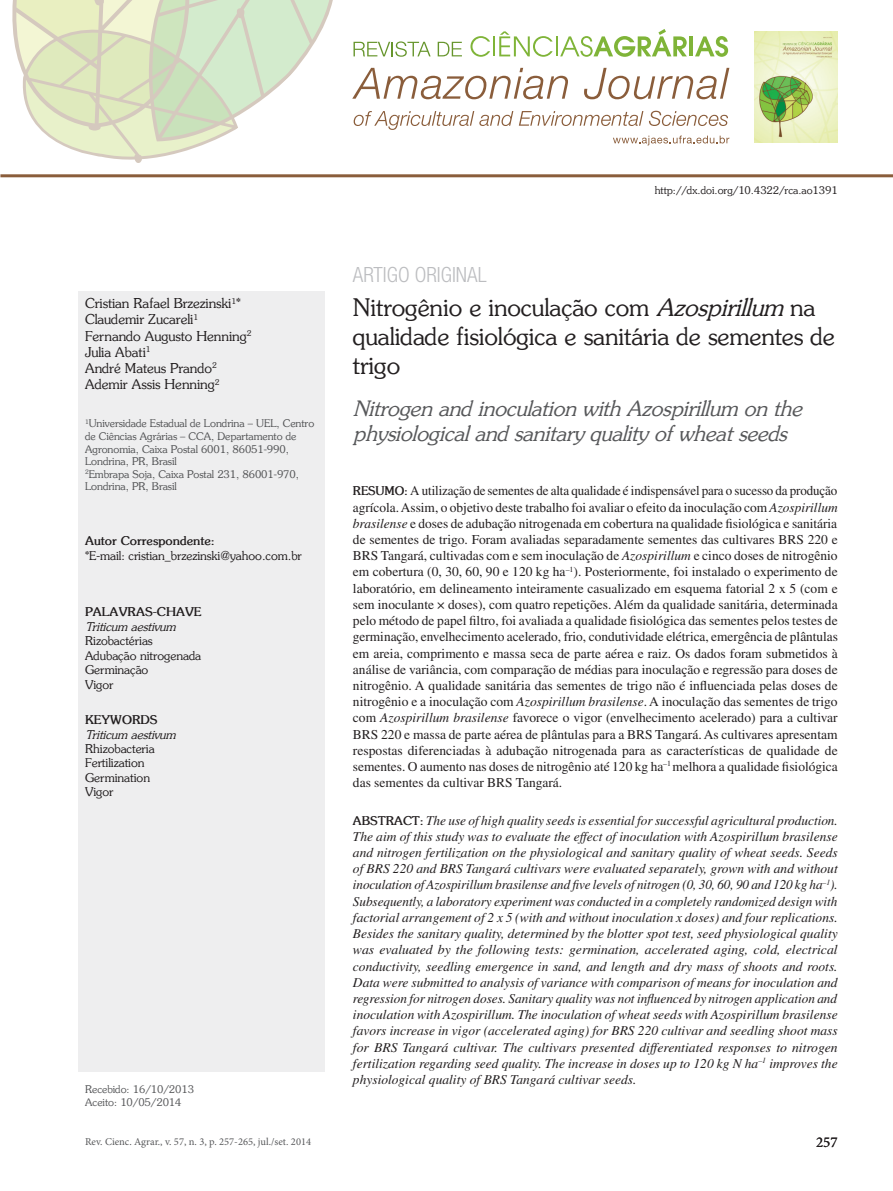
<style>
.page{position:relative;width:893px;height:1191px;background:#fff}
.page>*{position:absolute;margin:0;border:0;box-sizing:border-box;transform-origin:0 0}
.Título___1o_idioma{font:24px/28.8px "Souvenir";color:#231f20}
.Título___2o_idioma{font:italic 21px/25.2px "Souvenir";color:#57585a}
.t1{font:300 condensed 21px "Helvetica Neue";color:#bcbdc0}
.Numeração{font:15px "Minion Pro";color:#231f20}
.Resumo{font:13.5px/16.2px "Times";color:#231f20;text-align:justify;scale:.96 1}
.Abstract{font:italic 13.5px/16.2px "Times";color:#231f20;text-align:justify}
.t2{font:13.5px/16.2px "Souvenir";color:#231f20}
.t3{font:12px/14.4px "Souvenir";color:#231f20}
.t4{font:700 12px "Souvenir";color:#231f20}
.t5{font:italic 12px "Souvenir";color:#231f20}
.Recebido___Aceito{font:10.5px/12.6px "Souvenir";color:#57585a}
.Rodapé{font:10.5px "Minion Pro";color:#57585a}
.t6{font:10.5px "Souvenir";color:#231f20}
.s1{font-style:italic}
.s2{font-family:"Souvenir";font-weight:700;font-size:12px}
.s3{font-family:"Souvenir";font-weight:700;font-style:normal;font-size:12px}
</style>
<div class="page">
<div style="left:79px;top:291px;width:246px;height:780px;background:#eeeeef"></div>
<svg style="left:12px;top:0;width:321px;height:163px"></svg>
<hr style="left:0;top:174px;width:893px;height:3px;background:#8a5d3b">
<svg style="left:353px;top:41px;width:78px;height:16px"></svg>
<svg style="left:438px;top:42px;width:24px;height:14px"></svg>
<svg style="left:470px;top:36px;width:20px;height:21px"></svg>
<hr style="left:493px;top:36px;width:2px;height:20px;background:#7fb438">
<svg style="left:499px;top:31px;width:54px;height:26px"></svg>
<hr style="left:556px;top:36px;width:2px;height:20px;background:#7fb438">
<svg style="left:560px;top:29px;width:127px;height:28px"></svg>
<hr style="left:689px;top:36px;width:4px;height:20px;background:#7fb438">
<svg style="left:695px;top:36px;width:33px;height:21px"></svg>
<svg style="left:352px;top:68px;width:216px;height:31px"></svg>
<svg style="left:584px;top:68px;width:145px;height:31px"></svg>
<svg style="left:354px;top:111px;width:159px;height:19px"></svg>
<svg style="left:519px;top:111px;width:124px;height:15px"></svg>
<svg style="left:649px;top:111px;width:79px;height:15px"></svg>
<svg style="left:613px;top:136px;width:116px;height:9px"></svg>
<img style="left:755px;top:32px;width:83px;height:110px">
<h2 class="t1" style="left:353px;top:262px;width:135px">ARTIGO ORIGINAL</h2>
<p class="t6" style="left:655px;top:184px;width:185px">http://dx.doi.org/10.4322/rca.ao1391</p>
<p class="t2" style="left:85px;top:295px;width:168px">Cristian Rafael Brzezinski<sup>1</sup>*<br>Claudemir Zucareli<sup>1<br></sup>Fernando Augusto Henning<sup>2<br></sup>Julia Abati<sup>1<br></sup>André Mateus Prando<sup>2<br></sup>Ademir Assis Henning<sup>2</sup></p>
<p class="Recebido___Aceito" style="left:85px;top:417px;width:231px"><sup>1</sup>Universidade Estadual de Londrina – UEL, Centro de Ciências Agrárias – CCA, Departamento de Agronomia, Caixa Postal 6001, 86051-990, Londrina, PR, Brasil<br><sup>2</sup>Embrapa Soja, Caixa Postal 231, 86001-970, Londrina, PR, Brasil</p>
<p class="Título___1o_idioma" style="left:353px;top:292px;width:483px">Nitrogênio e inoculação com <span class="s1">Azospirillum</span> na qualidade fisiológica e sanitária de sementes de trigo</p>
<p class="Título___2o_idioma" style="left:353px;top:395px;width:450px">Nitrogen and inoculation with Azospirillum on the physiological and sanitary quality of wheat seeds</p>
<p class="Resumo" style="left:353px;top:483px;width:507px"><span class="s2">RESUMO:</span> A utilização de sementes de alta qualidade é indispensável para o sucesso da produção agrícola. Assim, o objetivo deste trabalho foi avaliar o efeito da inoculação com <span class="s1">Azospirillum brasilense</span> e doses de adubação nitrogenada em cobertura na qualidade fisiológica e sanitária de sementes de trigo. Foram avaliadas separadamente sementes das cultivares BRS 220 e BRS Tangará, cultivadas com e sem inoculação de <span class="s1">Azospirillum</span> e cinco doses de nitrogênio em cobertura (0, 30, 60, 90 e 120 kg ha<sup>–1</sup>). Posteriormente, foi instalado o experimento de laboratório, em delineamento inteiramente casualizado em esquema fatorial 2 x 5 (com e sem inoculante × doses), com quatro repetições. Além da qualidade sanitária, determinada pelo método de papel filtro, foi avaliada a qualidade fisiológica das sementes pelos testes de germinação, envelhecimento acelerado, frio, condutividade elétrica, emergência de plântulas em areia, comprimento e massa seca de parte aérea e raiz. Os dados foram submetidos à análise de variância, com comparação de médias para inoculação e regressão para doses de nitrogênio. A qualidade sanitária das sementes de trigo não é influenciada pelas doses de nitrogênio e a inoculação com <span class="s1">Azospirillum brasilense</span>. A inoculação das sementes de trigo com <span class="s1">Azospirillum brasilense</span> favorece o vigor (envelhecimento acelerado) para a cultivar BRS 220 e massa de parte aérea de plântulas para a BRS Tangará. As cultivares apresentam respostas diferenciadas à adubação nitrogenada para as características de qualidade de sementes. O aumento nas doses de nitrogênio até 120 kg ha<sup>–1</sup> melhora a qualidade fisiológica das sementes da cultivar BRS Tangará.</p>
<p class="Abstract" style="left:353px;top:812px;width:486px"><span class="s3">ABSTRACT:</span> The use of high quality seeds is essential for successful agricultural production.<br>The aim of this study was to evaluate the effect of inoculation with Azospirillum brasilense and nitrogen fertilization on the physiological and sanitary quality of wheat seeds. Seeds of BRS 220 and BRS Tangará cultivars were evaluated separately, grown with and without inoculation of Azospirillum brasilense and five levels of nitrogen (0, 30, 60, 90 and 120 kg ha<sup>–1</sup>).<br>Subsequently, a laboratory experiment was conducted in a completely randomized design with factorial arrangement of 2 x 5 (with and without inoculation x doses) and four replications.<br>Besides the sanitary quality, determined by the blotter spot test, seed physiological quality was evaluated by the following tests: germination, accelerated aging, cold, electrical conductivity, seedling emergence in sand, and length and dry mass of shoots and roots.<br>Data were submitted to analysis of variance with comparison of means for inoculation and regression for nitrogen doses. Sanitary quality was not influenced by nitrogen application and inoculation with Azospirillum. The inoculation of wheat seeds with Azospirillum brasilense favors increase in vigor (accelerated aging) for BRS 220 cultivar and seedling shoot mass for BRS Tangará cultivar. The cultivars presented differentiated responses to nitrogen fertilization regarding seed quality. The increase in doses up to 120 kg N ha<sup>–1</sup> improves the physiological quality of BRS Tangará cultivar seeds.</p>
<p class="t4" style="left:85px;top:533px;width:131px">Autor Correspondente:</p>
<p class="t3" style="left:85px;top:548px;width:218px">*E-mail: cristian_brzezinski@yahoo.com.br</p>
<p class="t4" style="left:85px;top:604px;width:118px">PALAVRAS-CHAVE</p>
<p class="t5" style="left:85px;top:619px;width:92px">Triticum aestivum</p>
<p class="t3" style="left:85px;top:633px;width:118px">Rizobactérias<br>Adubação nitrogenada<br>Germinação<br>Vigor</p>
<p class="t4" style="left:85px;top:712px;width:74px">KEYWORDS</p>
<p class="t5" style="left:85px;top:727px;width:92px">Triticum aestivum</p>
<p class="t3" style="left:85px;top:741px;width:71px">Rhizobacteria<br>Fertilization<br>Germination<br>Vigor</p>
<p class="Recebido___Aceito" style="left:85px;top:1083px;width:111px">Recebido: 16/10/2013<br>Aceito: 10/05/2014</p>
<p class="Rodapé" style="left:85px;top:1135px;width:228px">Rev. Cienc. Agrar., v. 57, n. 3, p. 257-265, jul./set. 2014</p>
<p class="Numeração" style="left:816px;top:1131px;width:23px">257</p>
</div>
